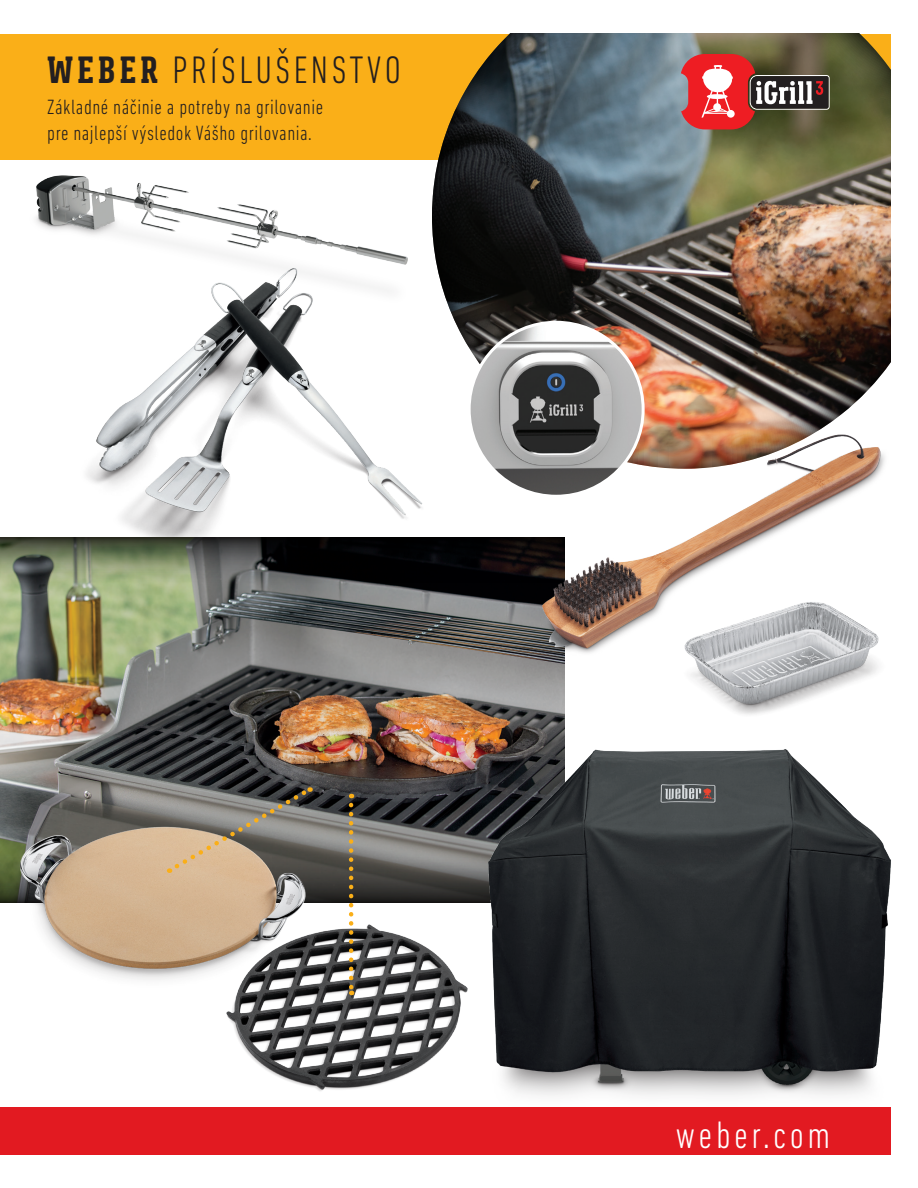
<style>
.page{position:relative;width:918px;height:1188px;background:#fff}
.page>*{position:absolute;margin:0;border:0;box-sizing:border-box;transform-origin:0 0}
.t1{font:300 condensed 39px "DIN Next LT Pro";letter-spacing:.09em;color:#231f20}
.t2{font:300 condensed 39px "DIN Next LT Pro";letter-spacing:.09em;color:#fff}
.t3{font:300 condensed 21px/25.2px "DIN Next LT Pro";letter-spacing:.025em;color:#231f20}
.s1{font-family:"Weber Serif";font-weight:700;font-stretch:normal}
</style>
<div class="page">
<img style="left:36px;top:175px;width:248px;height:57px">
<img style="left:77px;top:232px;width:351px;height:306px">
<div style="left:0;top:34px;width:891px;height:126px;background:#faaf18"></div>
<img style="left:0;top:585px;width:565px;height:270px">
<svg style="left:0;top:538px;width:508px;height:47px;background:#3d4137"></svg>
<svg style="left:329px;top:855px;width:153px;height:47px;background:#4b4947"></svg>
<img style="left:690px;top:656px;width:188px;height:59px">
<img style="left:432px;top:33px;width:459px;height:390px">
<svg style="left:681px;top:54px;width:149px;height:75px;background:#9f5650"></svg>
<img style="left:469px;top:322px;width:174px;height:174px;border-radius:87px">
<img style="left:508px;top:423px;width:377px;height:233px">
<img style="left:0;top:804px;width:329px;height:176px">
<svg style="left:169px;top:786px;width:143px;height:87px;background:#8f8576"></svg>
<img style="left:482px;top:724px;width:409px;height:372px">
<img style="left:224px;top:916px;width:244px;height:175px">
<svg style="left:349px;top:805px;width:4px;height:190px"></svg>
<div style="left:0;top:1107px;width:891px;height:47px;background:#e21a21"></div>
<h1 class="t1" style="left:47px;top:48px;width:355px"><span class="s1">WEBER</span> PRÍSLUŠENSTVO</h1>
<p class="t3" style="left:47px;top:94px;width:278px">Základné náčinie a potreby na grilovanie pre najlepší výsledok Vášho grilovania.</p>
<h1 class="t2" style="left:675px;top:1112px;width:156px">weber.com</h1>
</div>
